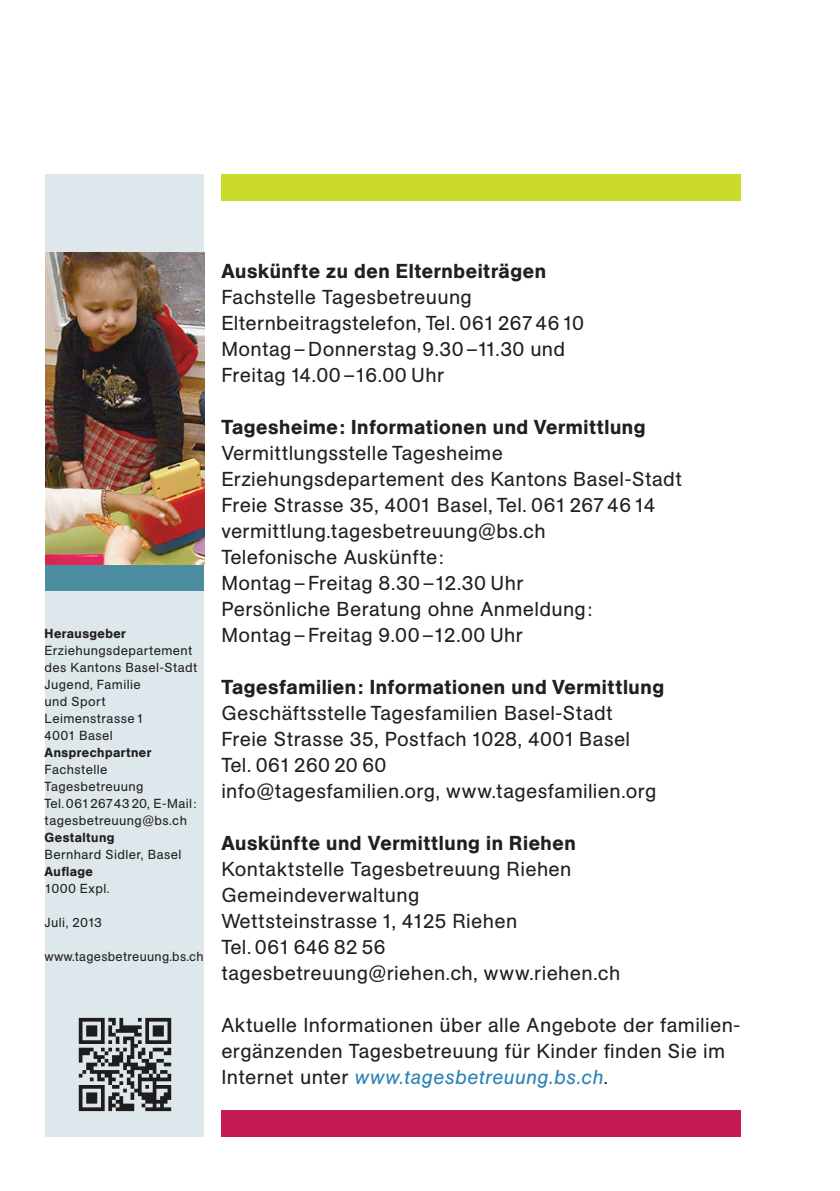
<style>
.page{position:relative;width:840px;height:1191px;background:#fff}
.page>*{position:absolute;margin:0;border:0;box-sizing:border-box;transform-origin:0 0}
.t1{font:20px/26px "AG Book Pro";letter-spacing:.02em;color:#231f20}
.t2{font:500 20px "AG Book Pro";letter-spacing:.03em;color:#231f20}
.t3{font:13px/17px "AG Book Pro";letter-spacing:.03em;color:#231f20}
.t4{font:500 13px "AG Book Pro";letter-spacing:.035em;color:#231f20}
.s1{font-style:italic;color:#2a83b7}
</style>
<div class="page">
<div style="left:45px;top:174px;width:159px;height:962px;background:#dee7ec"></div>
<div style="left:221px;top:174px;width:519px;height:26px;background:#cadb2a"></div>
<div style="left:221px;top:1110px;width:519px;height:26px;background:#c41a55"></div>
<div style="left:45px;top:564px;width:159px;height:26px;background:#4c8ca1"></div>
<img style="left:45px;top:252px;width:159px;height:312px">
<img style="left:78px;top:1017px;width:94px;height:95px">
<p class="t4" style="left:45px;top:624px;width:83px">Herausgeber</p>
<p class="t3" style="left:45px;top:641px;width:154px">Erziehungsdepartement des Kantons Basel-Stadt<br>Jugend, Familie<br>und Sport<br>Leimenstrasse 1<br>4001 Basel</p>
<p class="t4" style="left:45px;top:743px;width:108px">Ansprechpartner</p>
<p class="t3" style="left:45px;top:760px;width:153px">Fachstelle<br>Tagesbetreuung<br>Tel.06126743 20, E-Mail: tagesbetreuung@bs.ch</p>
<p class="t4" style="left:45px;top:828px;width:71px">Gestaltung</p>
<p class="t3" style="left:45px;top:845px;width:138px">Bernhard Sidler, Basel</p>
<p class="t4" style="left:45px;top:862px;width:50px">Auflage</p>
<p class="t3" style="left:45px;top:879px;width:66px">1000 Expl.</p>
<p class="t3" style="left:45px;top:913px;width:59px">Juli, 2013</p>
<p class="t3" style="left:45px;top:947px;width:160px">www.tagesbetreuung.bs.ch</p>
<p class="t2" style="left:221px;top:258px;width:326px">Auskünfte zu den Elternbeiträgen</p>
<p class="t1" style="left:221px;top:284px;width:364px">Fachstelle Tagesbetreuung<br>Elternbeitragstelefon, Tel. 061 267 46 10<br>Montag–Donnerstag 9.30 –11.30 und<br>Freitag 14.00 –16.00 Uhr</p>
<p class="t2" style="left:221px;top:414px;width:425px">Tagesheime: Informationen und Vermittlung</p>
<p class="t1" style="left:221px;top:440px;width:462px">Vermittlungsstelle Tagesheime Erziehungsdepartement des Kantons Basel-Stadt Freie Strasse 35, 4001 Basel, Tel. 061 267 46 14 vermittlung.tagesbetreuung@bs.ch<br>Telefonische Auskünfte:<br>Montag–Freitag 8.30 –12.30 Uhr<br>Persönliche Beratung ohne Anmeldung:<br>Montag–Freitag 9.00 –12.00 Uhr</p>
<p class="t2" style="left:221px;top:674px;width:444px">Tagesfamilien: Informationen und Vermittlung</p>
<p class="t1" style="left:221px;top:700px;width:436px">Geschäftsstelle Tagesfamilien Basel-Stadt Freie Strasse 35, Postfach 1028, 4001 Basel Tel. 061 260 20 60<br>info@tagesfamilien.org, www.tagesfamilien.org</p>
<p class="t2" style="left:221px;top:830px;width:355px">Auskünfte und Vermittlung in Riehen</p>
<p class="t1" style="left:221px;top:856px;width:400px">Kontaktstelle Tagesbetreuung Riehen<br>Gemeindeverwaltung<br>Wettsteinstrasse 1, 4125 Riehen<br>Tel. 061 646 82 56 tagesbetreuung@riehen.ch, www.riehen.ch</p>
<p class="t1" style="left:221px;top:1012px;width:520px">Aktuelle Informationen über alle Angebote der familien&shy;ergänzenden Tagesbetreuung für Kinder finden Sie im<br>Internet unter <span class="s1">www.tagesbetreuung.bs.ch</span>.</p>
</div>
